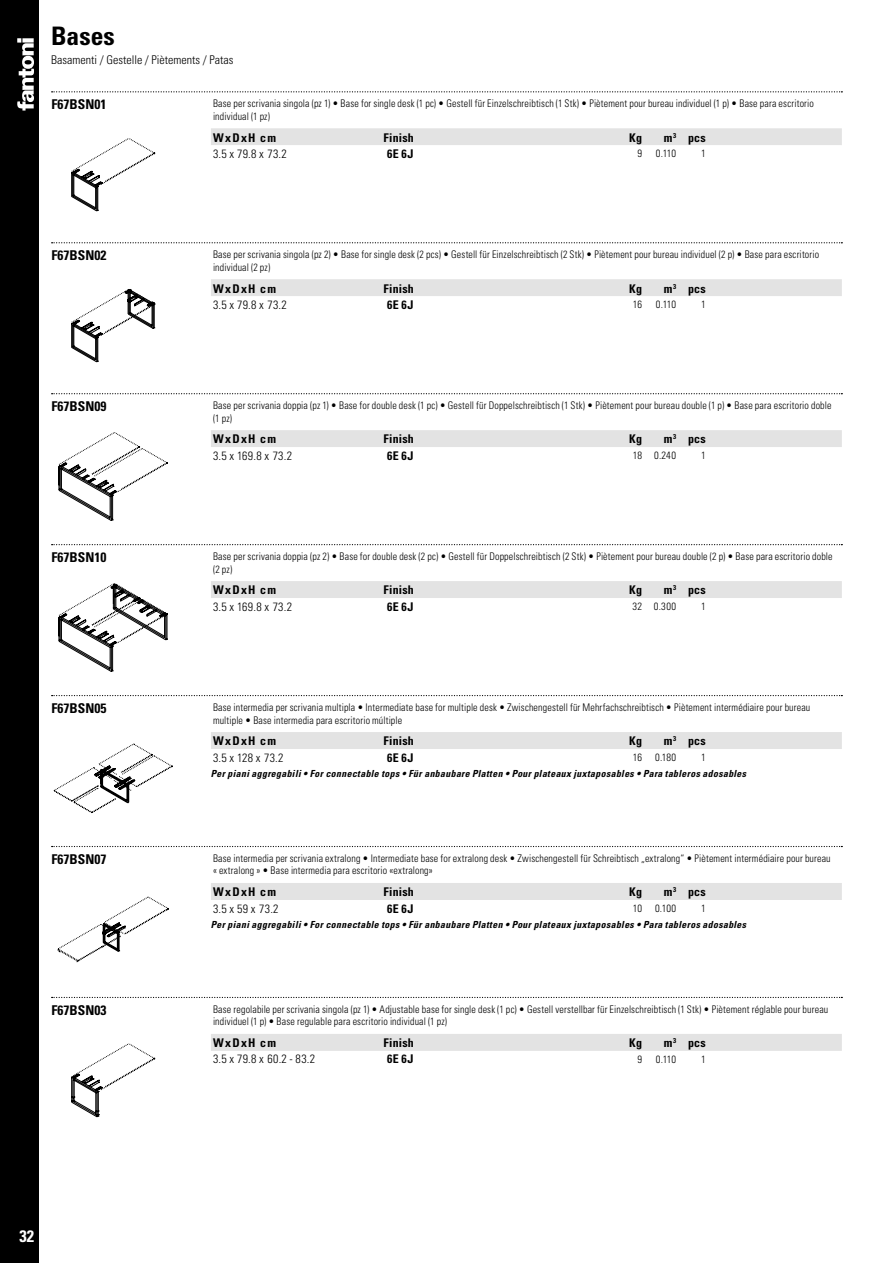
<style>
.page{position:relative;width:893px;height:1263px;background:#fff}
.page>*{position:absolute;margin:0;border:0;box-sizing:border-box;transform-origin:0 0}
.t1{font:700 condensed 25.5px "Univers LT Std";color:#000}
.t2{font:700 condensed 16.5px "Univers LT Std";color:#fff}
.t3{font:700 condensed 13.5px "Univers LT Std";color:#000}
.t4{font:700 condensed 12px "Univers LT Std";letter-spacing:.03em;color:#000}
.t5{font:300 condensed 12px "Univers LT Std";color:#000}
.t6{font:300 condensed 10.5px/12.8px "Univers LT Std";letter-spacing:.015em;color:#000;scale:.95 1}
.t7{font:300 condensed 10.5px "Univers LT Std";letter-spacing:.015em;color:#000}
.t8{font:italic 700 condensed 9.75px "Univers LT Std";letter-spacing:.04em;color:#000}
</style>
<div class="page">
<div style="left:0;top:0;width:38px;height:1263px;background:#000"></div>
<svg style="left:17px;top:38px;width:17px;height:73px"></svg>
<div style="left:22px;top:38px;width:12px;height:5px;background:#fff"></div>
<svg style="left:52px;top:91px;width:790px;height:1px"></svg>
<svg style="left:71px;top:138px;width:84px;height:73px"></svg>
<div style="left:211px;top:128px;width:631px;height:17px;background:#e3e3e3"></div>
<svg style="left:52px;top:242px;width:790px;height:1px"></svg>
<svg style="left:71px;top:289px;width:84px;height:73px"></svg>
<div style="left:211px;top:279px;width:631px;height:17px;background:#e3e3e3"></div>
<svg style="left:52px;top:393px;width:790px;height:1px"></svg>
<svg style="left:59px;top:432px;width:108px;height:89px"></svg>
<div style="left:211px;top:430px;width:631px;height:17px;background:#e3e3e3"></div>
<svg style="left:52px;top:544px;width:790px;height:1px"></svg>
<svg style="left:59px;top:583px;width:109px;height:89px"></svg>
<div style="left:211px;top:581px;width:631px;height:17px;background:#e3e3e3"></div>
<svg style="left:52px;top:695px;width:790px;height:1px"></svg>
<svg style="left:54px;top:744px;width:118px;height:69px"></svg>
<div style="left:211px;top:732px;width:631px;height:17px;background:#e3e3e3"></div>
<svg style="left:52px;top:846px;width:790px;height:1px"></svg>
<svg style="left:57px;top:897px;width:111px;height:65px"></svg>
<div style="left:211px;top:883px;width:631px;height:17px;background:#e3e3e3"></div>
<svg style="left:52px;top:997px;width:790px;height:1px"></svg>
<svg style="left:71px;top:1043px;width:84px;height:74px"></svg>
<div style="left:211px;top:1034px;width:631px;height:17px;background:#e3e3e3"></div>
<h1 class="t1" style="left:51px;top:20px;width:65px">Bases</h1>
<p class="t5" style="left:51px;top:53px;width:184px">Basamenti / Gestelle / Piètements / Patas</p>
<p class="t3" style="left:52px;top:96px;width:56px">F67BSN01</p>
<p class="t6" style="left:213px;top:97px;width:634px">Base per scrivania singola (pz 1) • Base for single desk (1 pc) • Gestell für Einzelschreibtisch (1 Stk) • Piètement pour bureau individuel (1 p) • Base para escritorio individual (1 pz)</p>
<p class="t4" style="left:213px;top:130px;width:65px">WxDxH cm</p>
<p class="t4" style="left:384px;top:130px;width:32px">Finish</p>
<p class="t4" style="left:629px;top:130px;width:14px">Kg</p>
<p class="t4" style="left:664px;top:130px;width:43px">m<sup>3</sup> pcs</p>
<p class="t5" style="left:213px;top:146px;width:75px">3.5 x 79.8 x 73.2</p>
<p class="t4" style="left:387px;top:146px;width:28px">6E 6J</p>
<p class="t7" style="left:637px;top:147px;width:6px">9</p>
<p class="t7" style="left:656px;top:147px;width:22px">0.110</p>
<p class="t7" style="left:701px;top:147px;width:6px">1</p>
<p class="t3" style="left:52px;top:247px;width:56px">F67BSN02</p>
<p class="t6" style="left:213px;top:248px;width:639px">Base per scrivania singola (pz 2) • Base for single desk (2 pcs) • Gestell für Einzelschreibtisch (2 Stk) • Piètement pour bureau individuel (2 p) • Base para escritorio individual (2 pz)</p>
<p class="t4" style="left:213px;top:281px;width:65px">WxDxH cm</p>
<p class="t4" style="left:384px;top:281px;width:32px">Finish</p>
<p class="t4" style="left:629px;top:281px;width:14px">Kg</p>
<p class="t4" style="left:664px;top:281px;width:43px">m<sup>3</sup> pcs</p>
<p class="t5" style="left:213px;top:297px;width:75px">3.5 x 79.8 x 73.2</p>
<p class="t4" style="left:387px;top:297px;width:28px">6E 6J</p>
<p class="t7" style="left:633px;top:298px;width:11px">16</p>
<p class="t7" style="left:656px;top:298px;width:22px">0.110</p>
<p class="t7" style="left:701px;top:298px;width:6px">1</p>
<p class="t3" style="left:52px;top:398px;width:56px">F67BSN09</p>
<p class="t6" style="left:213px;top:399px;width:652px">Base per scrivania doppia (pz 1) • Base for double desk (1 pc) • Gestell für Doppelschreibtisch (1 Stk) • Piètement pour bureau double (1 p) • Base para escritorio doble (1 pz)</p>
<p class="t4" style="left:213px;top:432px;width:65px">WxDxH cm</p>
<p class="t4" style="left:384px;top:432px;width:32px">Finish</p>
<p class="t4" style="left:629px;top:432px;width:14px">Kg</p>
<p class="t4" style="left:664px;top:432px;width:43px">m<sup>3</sup> pcs</p>
<p class="t5" style="left:213px;top:448px;width:81px">3.5 x 169.8 x 73.2</p>
<p class="t4" style="left:387px;top:448px;width:28px">6E 6J</p>
<p class="t7" style="left:633px;top:449px;width:45px">18 0.240</p>
<p class="t7" style="left:701px;top:449px;width:6px">1</p>
<p class="t3" style="left:52px;top:549px;width:56px">F67BSN10</p>
<p class="t6" style="left:213px;top:550px;width:654px">Base per scrivania doppia (pz 2) • Base for double desk (2 pc) • Gestell für Doppelschreibtisch (2 Stk) • Piètement pour bureau double (2 p) • Base para escritorio doble (2 pz)</p>
<p class="t4" style="left:213px;top:583px;width:65px">WxDxH cm</p>
<p class="t4" style="left:384px;top:583px;width:32px">Finish</p>
<p class="t4" style="left:629px;top:583px;width:14px">Kg</p>
<p class="t4" style="left:664px;top:583px;width:43px">m<sup>3</sup> pcs</p>
<p class="t5" style="left:213px;top:599px;width:81px">3.5 x 169.8 x 73.2</p>
<p class="t4" style="left:387px;top:599px;width:28px">6E 6J</p>
<p class="t7" style="left:632px;top:600px;width:45px">32 0.300</p>
<p class="t7" style="left:701px;top:600px;width:6px">1</p>
<p class="t3" style="left:52px;top:700px;width:56px">F67BSN05</p>
<p class="t6" style="left:213px;top:701px;width:630px">Base intermedia per scrivania multipla • Intermediate base for multiple desk • Zwischengestell für Mehrfachschreibtisch • Piètement intermédiaire pour bureau multiple • Base intermedia para escritorio múltiple</p>
<p class="t4" style="left:213px;top:734px;width:65px">WxDxH cm</p>
<p class="t4" style="left:384px;top:734px;width:32px">Finish</p>
<p class="t4" style="left:629px;top:734px;width:14px">Kg</p>
<p class="t4" style="left:664px;top:734px;width:43px">m<sup>3</sup> pcs</p>
<p class="t5" style="left:213px;top:750px;width:72px">3.5 x 128 x 73.2</p>
<p class="t4" style="left:387px;top:750px;width:28px">6E 6J</p>
<p class="t7" style="left:633px;top:751px;width:45px">16 0.180</p>
<p class="t7" style="left:701px;top:751px;width:6px">1</p>
<p class="t8" style="left:211px;top:767px;width:537px">Per piani aggregabili • For connectable tops • Für anbaubare Platten • Pour plateaux juxtaposables • Para tableros adosables</p>
<p class="t3" style="left:52px;top:851px;width:56px">F67BSN07</p>
<p class="t6" style="left:213px;top:852px;width:652px">Base intermedia per scrivania extralong • Intermediate base for extralong desk • Zwischengestell für Schreibtisch „extralong“ • Piètement intermédiaire pour bureau « extralong » • Base intermedia para escritorio «extralong»</p>
<p class="t4" style="left:213px;top:885px;width:65px">WxDxH cm</p>
<p class="t4" style="left:384px;top:885px;width:32px">Finish</p>
<p class="t4" style="left:629px;top:885px;width:14px">Kg</p>
<p class="t4" style="left:664px;top:885px;width:43px">m<sup>3</sup> pcs</p>
<p class="t5" style="left:213px;top:901px;width:67px">3.5 x 59 x 73.2</p>
<p class="t4" style="left:387px;top:901px;width:28px">6E 6J</p>
<p class="t7" style="left:633px;top:902px;width:45px">10 0.100</p>
<p class="t7" style="left:701px;top:902px;width:6px">1</p>
<p class="t8" style="left:211px;top:918px;width:537px">Per piani aggregabili • For connectable tops • Für anbaubare Platten • Pour plateaux juxtaposables • Para tableros adosables</p>
<p class="t3" style="left:52px;top:1002px;width:56px">F67BSN03</p>
<p class="t6" style="left:213px;top:1002px;width:649px">Base regolabile per scrivania singola (pz 1) • Adjustable base for single desk (1 pc) • Gestell verstellbar für Einzelschreibtisch (1 Stk) • Piètement réglable pour bureau individuel (1 p) • Base regulable para escritorio individual (1 pz)</p>
<p class="t4" style="left:213px;top:1035px;width:65px">WxDxH cm</p>
<p class="t4" style="left:384px;top:1035px;width:32px">Finish</p>
<p class="t4" style="left:629px;top:1035px;width:14px">Kg</p>
<p class="t4" style="left:664px;top:1035px;width:43px">m<sup>3</sup> pcs</p>
<p class="t5" style="left:213px;top:1052px;width:104px">3.5 x 79.8 x 60.2 - 83.2</p>
<p class="t4" style="left:387px;top:1052px;width:28px">6E 6J</p>
<p class="t7" style="left:637px;top:1053px;width:6px">9</p>
<p class="t7" style="left:656px;top:1053px;width:22px">0.110</p>
<p class="t7" style="left:701px;top:1053px;width:6px">1</p>
<h2 class="t2" style="left:19px;top:1226px;width:16px">32</h2>
</div>
